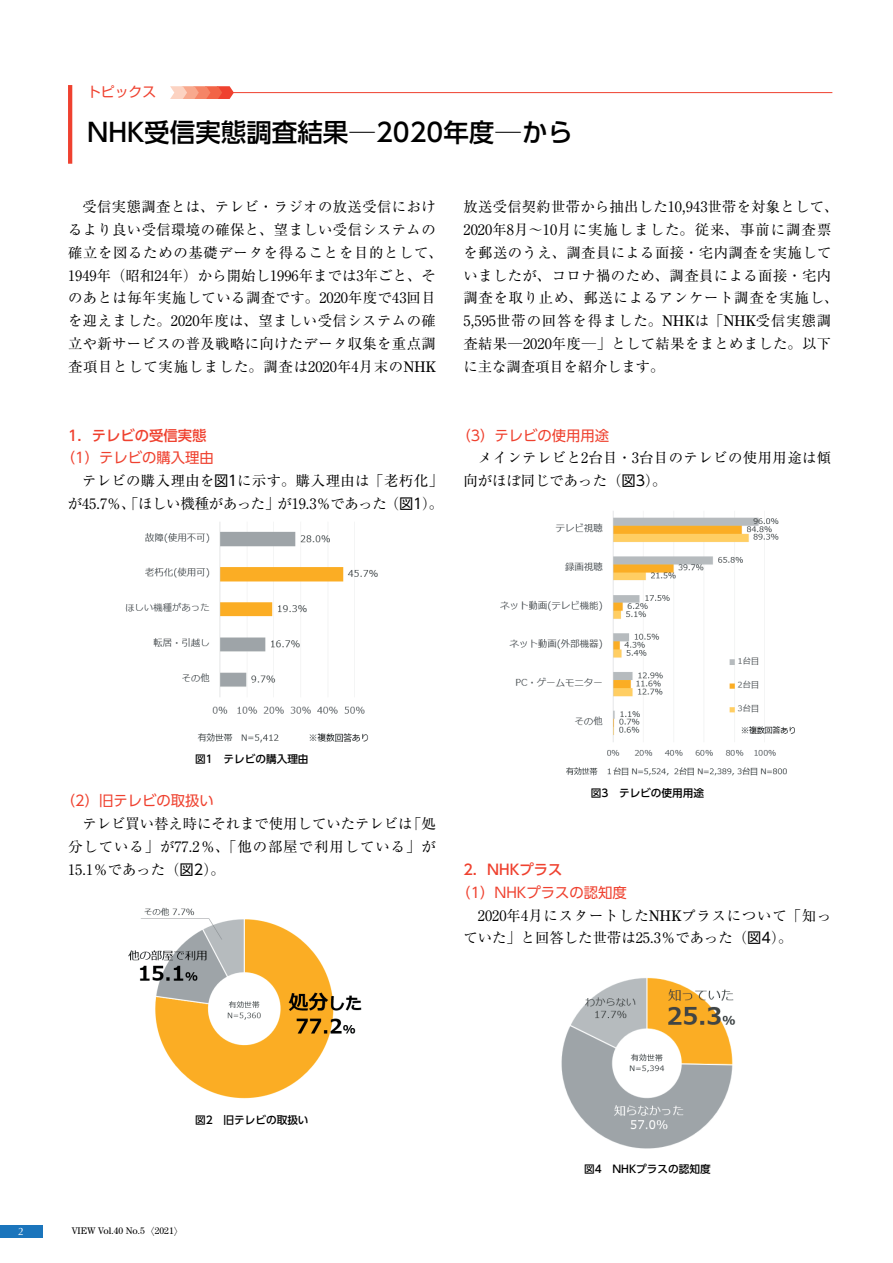
<style>
.page{position:relative;width:893px;height:1263px;background:#fff}
.page>*{position:absolute;margin:0;border:0;box-sizing:border-box;transform-origin:0 0}
.t1{font:500 25.5px "UD Shin Go Pr 6 N";color:#000}
.t2{font:14.4px/22.8px "Ryumin Pr 6 N";letter-spacing:.03em;color:#000}
.t3{font:14.4px/22.8px "Ryumin Pr 6 N";letter-spacing:.005em;color:#000}
.t4{font:14.4px "UD Shin Go Pr 6 N";color:#ef412f}
.t5{font:500 14.4px "UD Shin Go Pr 6 N";color:#ef412f}
.t6{font:13.8px "Shin Go Pr 6 N";color:#ef412f}
.t7{font:500 10.65px "UD Shin Go Pr 6 N";color:#000}
.t8{font:10.65px "Optima LT Std";color:#fff}
.t9{font:9.6px "Century Std";color:#000}
.s1{font-family:"Century Std";font-size:15.3px}
.s2{font-family:"UD Shin Go Pr 6 N"}
.s3{font-family:"Ryumin Pr 6 N"}
</style>
<div class="page">
<img style="left:125px;top:522px;width:253px;height:221px">
<img style="left:128px;top:907px;width:234px;height:192px">
<img style="left:500px;top:511px;width:295px;height:265px">
<img style="left:561px;top:977px;width:175px;height:172px">
<hr style="left:68px;top:85px;width:4px;height:79px;background:#ef412f">
<svg style="left:170px;top:86px;width:64px;height:13px"></svg>
<hr style="left:232px;top:92px;width:600px;height:1px;background:#ef412f">
<div style="left:0;top:1225px;width:43px;height:12px;background:#1b75bc"></div>
<p class="t6" style="left:87px;top:81px;width:84px">トピックス　</p>
<h1 class="t1" style="left:87px;top:111px;width:487px">NHK受信実態調査結果─2020年度─から</h1>
<p class="t2" style="left:68px;top:194px;width:376px;text-align:center">受信実態調査とは、テレビ・ラジオの放送受信におけ<br>るより良い受信環境の確保と、望ましい受信システムの確立を図るための基礎データを得ることを目的として、<br>1949年（昭和24年）から開始し1996年までは3年ごと、そのあとは毎年実施している調査です。2020年度で43回目を迎えました。2020年度は、望ましい受信システムの確立や新サービスの普及戦略に向けたデータ収集を重点調査項目として実施しました。調査は2020年4月末の<span class="s1">NHK</span></p>
<p class="t2" style="left:463px;top:194px;width:376px">放送受信契約世帯から抽出した10<span class="s1">,</span>943世帯を対象として、<br>2020年8月～10月に実施しました。従来、事前に調査票を郵送のうえ、調査員による面接・宅内調査を実施していましたが、コロナ禍のため、調査員による面接・宅内調査を取り止め、郵送によるアンケート調査を実施し、<br>5<span class="s1">,</span>595世帯の回答を得ました。<span class="s1">NHK</span>は「<span class="s1">NHK</span>受信実態調査結果─2020年度─」として結果をまとめました。以下に主な調査項目を紹介します。</p>
<p class="t5" style="left:68px;top:423px;width:140px">1．テレビの受信実態</p>
<p class="t4" style="left:61px;top:446px;width:154px">（1）テレビの購入理由</p>
<p class="t2" style="left:68px;top:469px;width:377px;text-align:right">テレビの購入理由を<span class="s2">図1</span>に示す。購入理由は「老朽化」が45<span class="s1">.</span>7％、「ほしい機種があった」が19<span class="s1">.</span>3％であった（<span class="s2">図1</span>）。</p>
<p class="t4" style="left:456px;top:423px;width:154px">（3）テレビの使用用途</p>
<p class="t2" style="left:463px;top:446px;width:369px;text-indent:14px">メインテレビと2台目・3台目のテレビの使用用途は傾向がほぼ同じであった（<span class="s2">図3</span>）。</p>
<p class="t7" style="left:195px;top:750px;width:115px">図1　テレビの購入理由</p>
<p class="t4" style="left:61px;top:789px;width:154px">（2）旧テレビの取扱い</p>
<p class="t2" style="left:68px;top:811px;width:369px;text-align:justify;text-indent:14px">テレビ買い替え時にそれまで使用していたテレビは「処分している」が77<span class="s1">.</span>2％、「他の部屋で利用している」が15<span class="s1">.</span>1％であった（<span class="s2">図2</span>）。</p>
<p class="t7" style="left:591px;top:784px;width:115px">図3　テレビの使用用途</p>
<p class="t5" style="left:463px;top:858px;width:101px">2．NHKプラス</p>
<p class="t4" style="left:456px;top:880px;width:172px">（1）NHKプラスの認知度</p>
<p class="t3" style="left:463px;top:903px;width:369px;text-indent:14px">2020年4月にスタートした<span class="s1">NHK</span>プラスについて「知っていた」と回答した世帯は25<span class="s1">.</span>3％であった（<span class="s2">図4</span>）。</p>
<p class="t7" style="left:195px;top:1111px;width:115px">図2　旧テレビの取扱い</p>
<p class="t8" style="left:18px;top:1225px;width:7px">2</p>
<p class="t9" style="left:72px;top:1225px;width:113px">VIEW Vol.40 No.5<span class="s3">〈</span>2021<span class="s3">〉</span></p>
<p class="t7" style="left:584px;top:1161px;width:128px">図4　NHKプラスの認知度</p>
</div>
